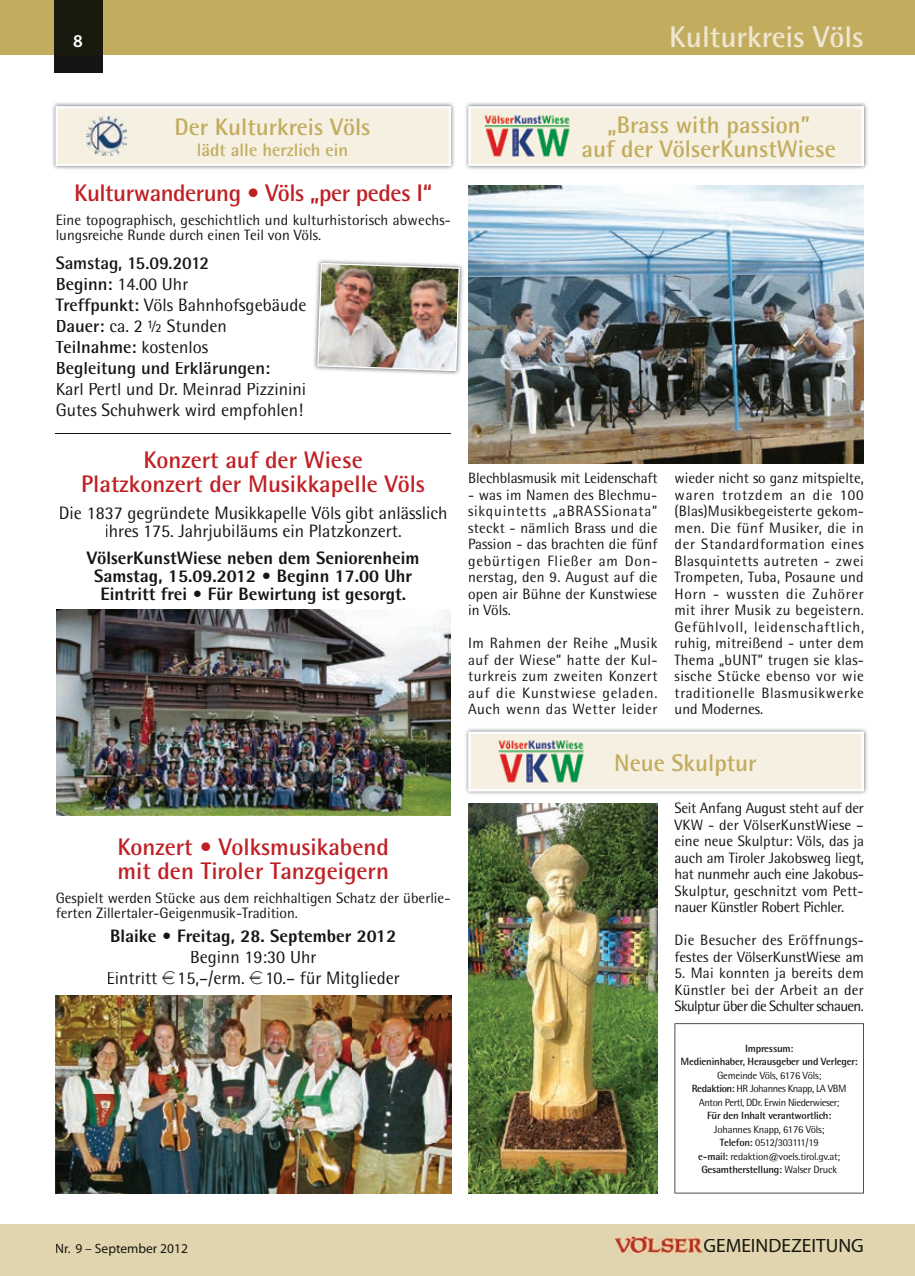
<style>
.page{position:relative;width:915px;height:1276px;background:#fff}
.page>*{position:absolute;margin:0;border:0;box-sizing:border-box;transform-origin:0 0}
.t1{font:700 30px "Rotis Semi Sans";color:#ede6d1}
.t2{font:700 24px/24px "Rotis Semi Sans";color:#bf2025;text-align:center}
.t3{font:700 24px/24px "Rotis Semi Sans";color:#c2ac5e;text-align:center}
.t4{font:700 24px "Rotis Semi Sans";letter-spacing:-.02em;color:#bf2025}
.t5{font:19.5px "Myriad";color:#18170e}
.t6{font:18px/21px "Rotis Semi Sans";color:#171514;text-align:center}
.t7{font:800 18px/18px "Rotis Semi Sans";color:#171514;text-align:center}
.t8{font:700 18px/21px "Rotis Semi Sans";color:#171514}
.t9{font:700 18px "Rotis Semi Sans";color:#c2ac5e}
.t10{font:600 18px "Myriad Pro";color:#fff}
.t11{font:15px/16.5px "Rotis Semi Sans";color:#171514;text-align:justify}
.t12{font:13.5px "Myriad";color:#18170e}
.t13{font:10.5px/13.5px "Rotis Semi Sans";letter-spacing:-.02em;color:#171514;text-align:center}
.t14{font:10.5px/13.5px "Rotis Semi Sans";letter-spacing:-.04em;color:#171514;text-align:center}
.t15{font:700 10.5px/13.5px "Rotis Semi Sans";letter-spacing:-.02em;color:#171514;text-align:center}
.s1{font-weight:400}
.s2{font-family:"Euro font";font-size:16.5px}
.s3{font-weight:700}
</style>
<div class="page">
<div style="left:0;top:0;width:914px;height:54px;background:#c2ac5e"></div>
<div style="left:54px;top:54px;width:48px;height:18px;background:#171514"></div>
<div style="left:54px;top:0;width:48px;height:54px;background:#181a0e"></div>
<div style="left:0;top:1225px;width:914px;height:51px;background:#e1d5b0"></div>
<img style="left:615px;top:1236px;width:88px;height:16px">
<hr style="left:56px;top:433px;width:394px;height:1px;background:#171514">
<img style="left:314px;top:260px;width:149px;height:115px">
<img style="left:317px;top:263px;width:142px;height:108px">
<img style="left:52px;top:102px;width:403px;height:67px">
<svg style="left:56px;top:106px;width:395px;height:60px;background:#f5f1e3"></svg>
<img style="left:86px;top:117px;width:40px;height:39px">
<img style="left:55px;top:995px;width:396px;height:198px">
<img style="left:56px;top:609px;width:394px;height:206px">
<img style="left:468px;top:803px;width:189px;height:390px">
<img style="left:465px;top:728px;width:403px;height:66px">
<svg style="left:468px;top:732px;width:395px;height:59px;background:#f5f1e3"></svg>
<img style="left:496px;top:739px;width:91px;height:45px">
<img style="left:465px;top:102px;width:403px;height:67px">
<svg style="left:468px;top:106px;width:395px;height:60px;background:#f5f1e3"></svg>
<img style="left:482px;top:114px;width:91px;height:45px">
<img style="left:468px;top:185px;width:395px;height:278px">
<svg style="left:674px;top:1023px;width:189px;height:170px"></svg>
<p class="t10" style="left:73px;top:29px;width:11px">8</p>
<h1 class="t1" style="left:669px;top:18px;width:196px">Kulturkreis Völs</h1>
<h2 class="t3" style="left:174px;top:114px;width:198px">Der Kulturkreis Völs</h2>
<p class="t9" style="left:197px;top:138px;width:153px">lädt alle herzlich ein</p>
<h2 class="t4" style="left:74px;top:178px;width:359px">Kulturwanderung • Völs „per pedes I“</h2>
<p class="t11" style="left:56px;top:212px;width:396px;line-height:15px">Eine topographisch, geschichtlich und kulturhistorisch abwechs&shy;lungsreiche Runde durch einen Teil von Völs.</p>
<p class="t8" style="left:56px;top:252px;width:252px">Samstag, 15.09.2012<br>Beginn: <span class="s1">14.00 Uhr<br></span>Treffpunkt: <span class="s1">Völs Bahnhofsgebäude<br></span>Dauer: <span class="s1">ca. 2 ½ Stunden<br></span>Teilnahme: <span class="s1">kostenlos<br></span>Begleitung und Erklärungen:</p>
<p class="t6" style="left:56px;top:379px;width:252px;text-align:left">Karl Pertl und Dr. Meinrad Pizzinini<br>Gutes Schuhwerk wird empfohlen!</p>
<h2 class="t2" style="left:81px;top:448px;width:345px">Konzert auf der Wiese<br>Platzkonzert der Musikkapelle Völs</h2>
<p class="t6" style="left:59px;top:504px;width:390px;line-height:18px">Die 1837 gegründete Musikkapelle Völs gibt anlässlich ihres 175. Jahrjubiläums ein Platzkonzert.</p>
<p class="t7" style="left:87px;top:549px;width:334px">VölserKunstWiese neben dem Seniorenheim<br>Samstag, 15.09.2012 • Beginn 17.00 Uhr<br>Eintritt frei • Für Bewirtung ist gesorgt.</p>
<h2 class="t2" style="left:117px;top:835px;width:273px;text-align:left">Konzert • Volksmusikabend mit den Tiroler Tanzgeigern</h2>
<p class="t11" style="left:56px;top:890px;width:396px;line-height:15px">Gespielt werden Stücke aus dem reichhaltigen Schatz der überlie&shy;ferten Zillertaler-Geigenmusik-Tradition.</p>
<p class="t7" style="left:110px;top:927px;width:288px">Blaike • Freitag, 28. September 2012</p>
<p class="t6" style="left:106px;top:946px;width:295px">Beginn 19:30 Uhr<br>Eintritt <span class="s2">e</span>15,–/erm. <span class="s2">e</span>10.– für Mitglieder</p>
<h2 class="t3" style="left:581px;top:113px;width:256px">„Brass with passion”<br>auf der VölserKunstWiese</h2>
<p class="t11" style="left:468px;top:470px;width:191px">Blechblasmusik mit Leidenschaft</p>
<p class="t11" style="left:468px;top:486px;width:191px">- was im Namen des Blechmu&shy;sikquintetts „aBRASS ionata” steckt - nämlich Brass und die Passion - das brachten die fünf gebürtigen Fließer am Don&shy;nerstag, den 9. August auf die open air Bühne der Kunstwiese in Völs.</p>
<p class="t11" style="left:468px;top:635px;width:191px">Im Rahmen der Reihe „Musik auf der Wiese” hatte der Kul&shy;turkreis zum zweiten Konzert auf die Kunstwiese geladen.<br>Auch wenn das Wetter leider</p>
<p class="t11" style="left:674px;top:470px;width:191px">wieder nicht so ganz mitspielte, waren trotzdem an die 100 (Blas)Musikbegeisterte gekom&shy;men. Die fünf Musiker, die in der Standardformation eines Blasquintetts autreten - zwei Trompeten, Tuba, Posaune und Horn - wussten die Zuhörer mit ihrer Musik zu begeistern.<br>Gefühlvoll, leidenschaftlich, ruhig, mitreißend - unter dem Thema „bUNT” trugen sie klas&shy;sische Stücke ebenso vor wie traditionelle Blasmusikwerke und Modernes.</p>
<h2 class="t3" style="left:614px;top:750px;width:144px">Neue Skulptur</h2>
<p class="t11" style="left:674px;top:800px;width:191px">Seit Anfang August steht auf der VKW - der VölserKunstWiese – eine neue Skulptur: Völs, das ja auch am Tiroler Jakobsweg liegt, hat nunmehr auch eine Jakobus-Skulptur, geschnitzt vom Pett&shy;nauer Künstler Robert Pichler.</p>
<p class="t11" style="left:674px;top:932px;width:191px">Die Besucher des Eröffnungs&shy;festes der VölserKunstWiese am</p>
<p class="t11" style="left:674px;top:965px;width:191px">5. Mai konnten ja bereits dem Künstler bei der Arbeit an der Skulptur über die Schulter schauen.</p>
<p class="t15" style="left:680px;top:1041px;width:179px">Impressum:<br>Medieninhaber, Herausgeber und Verleger:</p>
<p class="t14" style="left:691px;top:1068px;width:156px">Gemeinde Völs, 6176 Völs;<br><span class="s3">Redaktion:</span> HR Johannes Knapp, LA VBM<br>Anton Pertl, DDr. Erwin Niederwieser;</p>
<p class="t15" style="left:706px;top:1108px;width:126px">Für den Inhalt verantwortlich:</p>
<p class="t13" style="left:698px;top:1122px;width:143px">Johannes Knapp, 6176 Völs;<br><span class="s3">Telefon:</span> 0512/303111/19<br><span class="s3">e-mail:</span> redaktion@voels.tirol.gv.at;<br><span class="s3">Gesamtherstellung:</span> Walser Druck</p>
<p class="t12" style="left:55px;top:1241px;width:134px">Nr. 9 – September 2012</p>
<h3 class="t5" style="left:703px;top:1236px;width:162px">GEMEINDEZEITUNG</h3>
</div>
